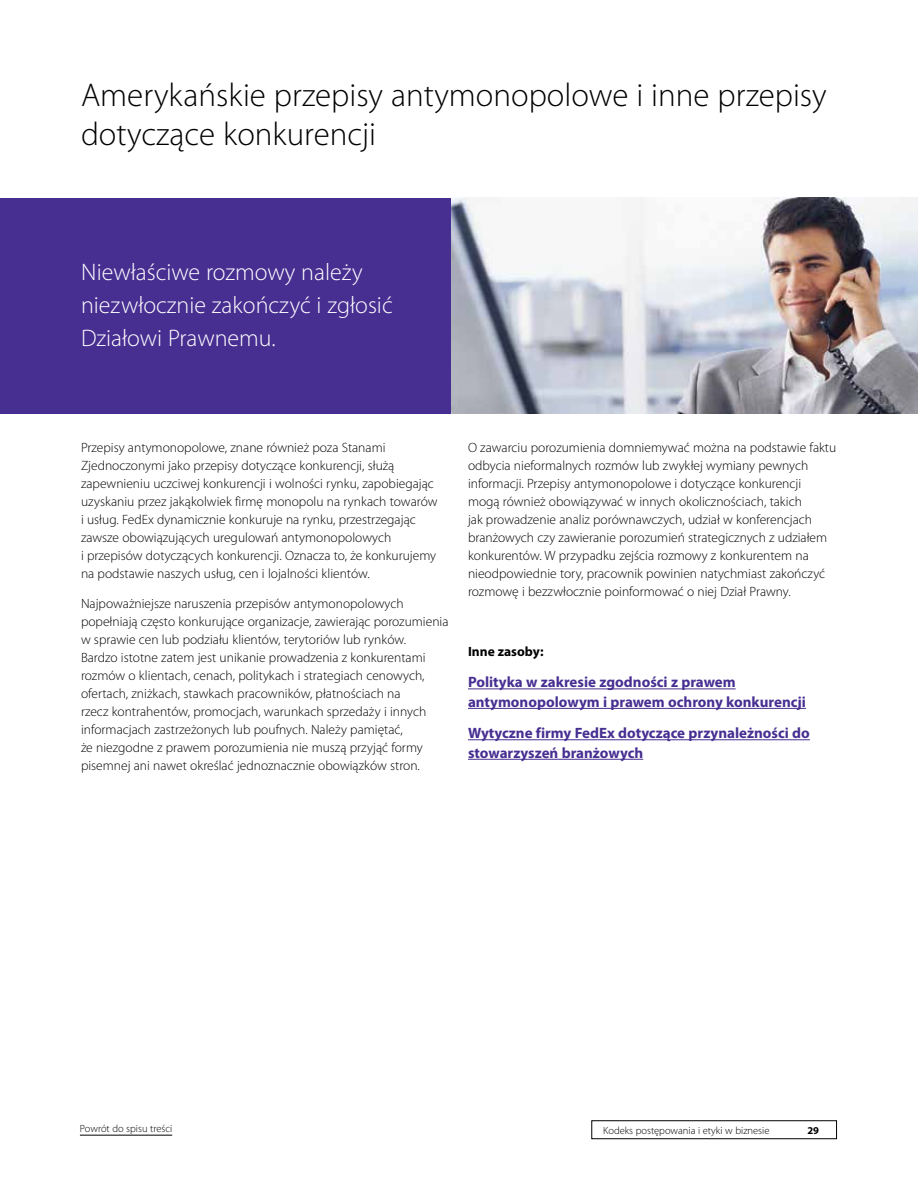
<style>
.page{position:relative;width:918px;height:1188px;background:#fff}
.page>*{position:absolute;margin:0;border:0;box-sizing:border-box;transform-origin:0 0}
.t1{font:300 33px/39.6px "Myriad Pro";color:#000}
.t2{font:300 24px/33px "Myriad Pro";color:#fff}
.t3{font:700 15px/19.5px "Myriad Pro";color:#472f92}
.t4{font:300 13.5px/18px "Myriad Pro";color:#000}
.t5{font:700 13.5px "Myriad Pro";color:#000}
.t6{font:300 10.5px "Myriad Pro";color:#000}
.t7{font:700 10.5px "Myriad Pro";color:#000}
</style>
<div class="page">
<div style="left:592px;top:1121px;width:245px;height:18px;border:1px solid #000"></div>
<hr style="left:80px;top:1135px;width:92px;height:1px;background:#000">
<hr style="left:468px;top:689px;width:268px;height:1px;background:#472f92">
<hr style="left:468px;top:708px;width:338px;height:1px;background:#472f92">
<hr style="left:468px;top:739px;width:342px;height:1px;background:#472f92">
<hr style="left:468px;top:759px;width:175px;height:1px;background:#472f92">
<div style="left:0;top:198px;width:470px;height:216px;background:#472f92"></div>
<img style="left:452px;top:198px;width:466px;height:216px">
<h1 class="t1" style="left:81px;top:75px;width:747px">Amerykańskie przepisy antymonopolowe i inne przepisy dotyczące konkurencji</h1>
<h2 class="t2" style="left:81px;top:255px;width:313px">Niewłaściwe rozmowy należy niezwłocznie zakończyć i zgłosić<br>Działowi Prawnemu.</h2>
<p class="t4" style="left:81px;top:439px;width:358px">Przepisy antymonopolowe, znane również poza Stanami Zjednoczonymi jako przepisy dotyczące konkurencji, służą zapewnieniu uczciwej konkurencji i wolności rynku, zapobiegając uzyskaniu przez jakąkolwiek firmę monopolu na rynkach towarów i usług. FedEx dynamicznie konkuruje na rynku, przestrzegając zawsze obowiązujących uregulowań antymonopolowych<br>i przepisów dotyczących konkurencji. Oznacza to, że konkurujemy na podstawie naszych usług, cen i lojalności klientów.</p>
<p class="t4" style="left:81px;top:594px;width:369px">Najpoważniejsze naruszenia przepisów antymonopolowych popełniają często konkurujące organizacje, zawierając porozumienia w sprawie cen lub podziału klientów, terytoriów lub rynków.<br>Bardzo istotne zatem jest unikanie prowadzenia z konkurentami rozmów o klientach, cenach, politykach i strategiach cenowych, ofertach, zniżkach, stawkach pracowników, płatnościach na<br>rzecz kontrahentów, promocjach, warunkach sprzedaży i innych informacjach zastrzeżonych lub poufnych. Należy pamiętać,<br>że niezgodne z prawem porozumienia nie muszą przyjąć formy pisemnej ani nawet określać jednoznacznie obowiązków stron.</p>
<p class="t4" style="left:468px;top:439px;width:370px">O zawarciu porozumienia domniemywać można na podstawie faktu odbycia nieformalnych rozmów lub zwykłej wymiany pewnych informacji. Przepisy antymonopolowe i dotyczące konkurencji mogą również obowiązywać w innych okolicznościach, takich<br>jak prowadzenie analiz porównawczych, udział w konferencjach branżowych czy zawieranie porozumień strategicznych z udziałem konkurentów. W przypadku zejścia rozmowy z konkurentem na nieodpowiednie tory, pracownik powinien natychmiast zakończyć rozmowę i bezzwłocznie poinformować o niej Dział Prawny.</p>
<p class="t5" style="left:468px;top:643px;width:77px">Inne zasoby:</p>
<p class="t3" style="left:468px;top:672px;width:340px">Polityka w zakresie zgodności z prawem antymonopolowym i prawem ochrony konkurencji</p>
<p class="t3" style="left:468px;top:723px;width:343px">Wytyczne firmy FedEx dotyczące przynależności do stowarzyszeń branżowych</p>
<p class="t6" style="left:80px;top:1122px;width:94px">Powrót do spisu treści</p>
<p class="t6" style="left:603px;top:1124px;width:168px">Kodeks postępowania i etyki w biznesie</p>
<p class="t7" style="left:807px;top:1123px;width:13px">29</p>
</div>
